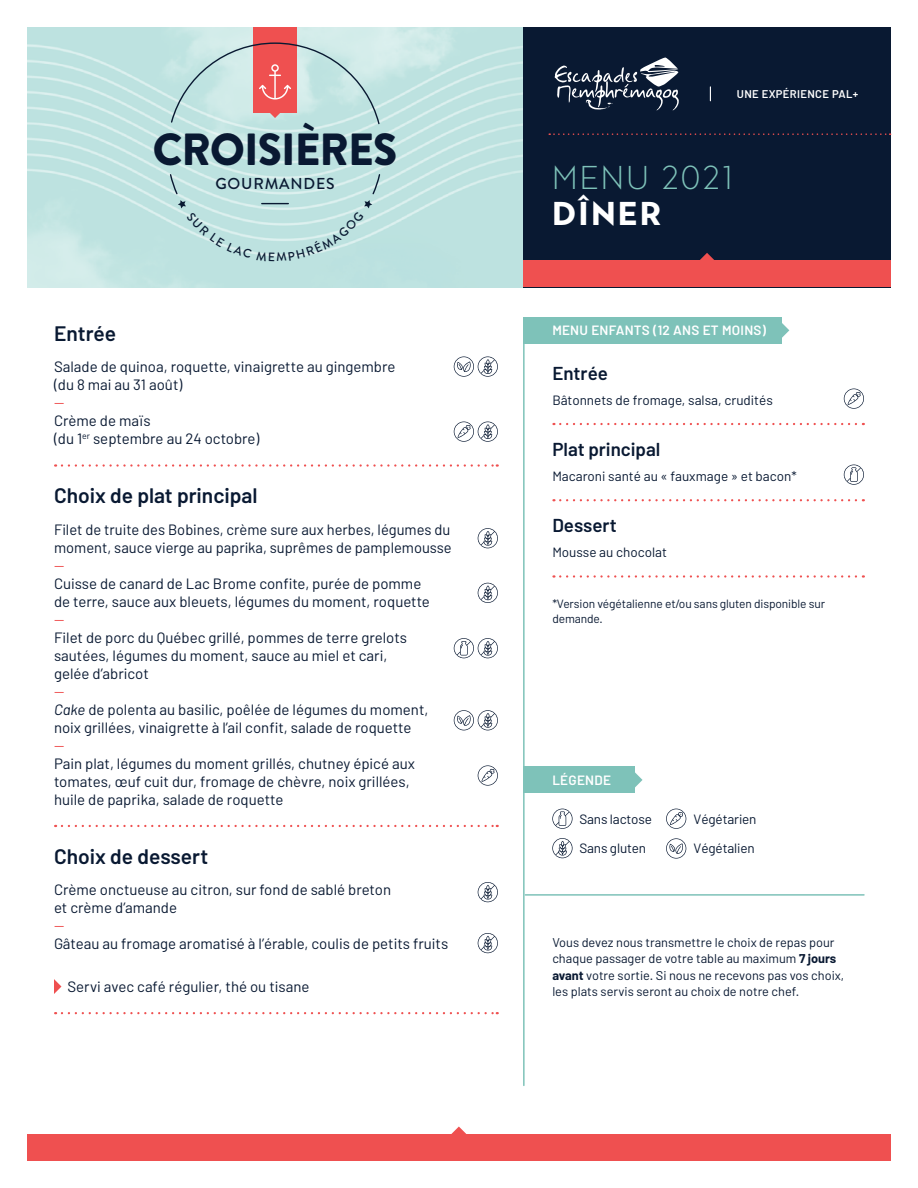
<style>
.page{position:relative;width:918px;height:1188px;background:#fff}
.page>*{position:absolute;margin:0;border:0;box-sizing:border-box;transform-origin:0 0}
.t1{font:900 45px "Brandon Grotesque";letter-spacing:-.02em;color:#091932}
.t2{font:300 33px/36px "Town 10 Display";letter-spacing:.075em;color:#7ec2b9}
.t3{font:600 21px "Barlow";color:#091932}
.t4{font:600 18.75px "Barlow";color:#091932}
.t5{font:500 15.75px "Brandon Grotesque";letter-spacing:.05em;color:#091932}
.t6{font:15px/18px "Barlow";color:#091932}
.t7{font:15px "Barlow";color:#ef5050}
.t8{font:13.5px "Barlow";color:#091932}
.t9{font:600 13.5px "Barlow";letter-spacing:.02em;color:#fff}
.t10{font:12.75px/16.5px "Barlow";color:#091932}
.t11{font:12px/15px "Barlow";letter-spacing:-.01em;color:#091932}
.t12{font:600 11.25px "Barlow";letter-spacing:.03em;color:#fff}
.s1{font-weight:700;color:#fff}
.s2{font-style:italic}
.s3{font-weight:700}
</style>
<div class="page">
<div style="left:27px;top:1134px;width:864px;height:27px;background:#ef5050"></div>
<svg style="left:451px;top:1127px;width:15px;height:7px"></svg>
<img style="left:27px;top:27px;width:496px;height:260px">
<div style="left:253px;top:27px;width:44px;height:85px;background:#ef5050"></div>
<svg style="left:170px;top:42px;width:211px;height:83px"></svg>
<div style="left:523px;top:27px;width:368px;height:260px;background:#091932"></div>
<svg style="left:549px;top:133px;width:342px;height:2px"></svg>
<div style="left:523px;top:260px;width:368px;height:27px;background:#ef5050"></div>
<svg style="left:700px;top:253px;width:14px;height:7px"></svg>
<svg style="left:555px;top:58px;width:124px;height:52px"></svg>
<svg style="left:710px;top:87px;width:1px;height:14px"></svg>
<hr style="left:523px;top:318px;width:2px;height:767px;background:#7ec2b9">
<svg style="left:62px;top:464px;width:436px;height:3px"></svg>
<svg style="left:62px;top:825px;width:436px;height:2px"></svg>
<svg style="left:62px;top:1012px;width:436px;height:2px"></svg>
<svg style="left:54px;top:979px;width:7px;height:15px"></svg>
<svg style="left:560px;top:423px;width:304px;height:2px"></svg>
<svg style="left:560px;top:499px;width:304px;height:2px"></svg>
<svg style="left:560px;top:575px;width:304px;height:3px"></svg>
<div style="left:523px;top:317px;width:259px;height:27px;background:#7ec2b9"></div>
<svg style="left:782px;top:323px;width:7px;height:15px"></svg>
<svg style="left:478px;top:583px;width:20px;height:20px"></svg>
<svg style="left:478px;top:882px;width:20px;height:20px"></svg>
<svg style="left:478px;top:933px;width:20px;height:20px"></svg>
<svg style="left:478px;top:528px;width:20px;height:20px"></svg>
<svg style="left:454px;top:638px;width:44px;height:20px"></svg>
<svg style="left:478px;top:765px;width:20px;height:21px"></svg>
<svg style="left:454px;top:422px;width:44px;height:20px"></svg>
<svg style="left:844px;top:389px;width:20px;height:20px"></svg>
<svg style="left:454px;top:710px;width:44px;height:20px"></svg>
<svg style="left:454px;top:356px;width:44px;height:21px"></svg>
<hr style="left:525px;top:894px;width:339px;height:2px;background:#7ec2b9">
<div style="left:523px;top:766px;width:112px;height:27px;background:#7ec2b9"></div>
<svg style="left:635px;top:772px;width:8px;height:16px"></svg>
<svg style="left:552px;top:838px;width:21px;height:20px"></svg>
<svg style="left:552px;top:809px;width:21px;height:20px"></svg>
<svg style="left:666px;top:809px;width:20px;height:20px"></svg>
<svg style="left:666px;top:838px;width:20px;height:21px"></svg>
<svg style="left:844px;top:465px;width:20px;height:20px"></svg>
<svg style="left:169px;top:173px;width:212px;height:88px;background:#bfe2e0"></svg>
<p class="t12" style="left:737px;top:87px;width:123px">UNE EXPÉRIENCE PAL+</p>
<p class="t1" style="left:153px;top:117px;width:246px">CROISIÈRES</p>
<p class="t5" style="left:215px;top:173px;width:121px">GOURMANDES</p>
<p class="t2" style="left:553px;top:161px;width:182px">MENU 2021<br><span class="s1">DÎNER</span></p>
<p class="t3" style="left:54px;top:320px;width:64px">Entrée</p>
<p class="t6" style="left:54px;top:357px;width:343px">Salade de quinoa, roquette, vinaigrette au gingembre (du 8 mai au 31 août)</p>
<p class="t7" style="left:54px;top:393px;width:12px">--</p>
<p class="t6" style="left:54px;top:411px;width:207px">Crème de maïs<br>(du 1<sup>er</sup> septembre au 24 octobre)</p>
<p class="t3" style="left:54px;top:482px;width:205px">Choix de plat principal</p>
<p class="t6" style="left:54px;top:520px;width:399px">Filet de truite des Bobines, crème sure aux herbes, légumes du moment, sauce vierge au paprika, suprêmes de pamplemousse</p>
<p class="t7" style="left:54px;top:556px;width:12px">--</p>
<p class="t6" style="left:54px;top:574px;width:378px">Cuisse de canard de Lac Brome confite, purée de pomme de terre, sauce aux bleuets, légumes du moment, roquette</p>
<p class="t7" style="left:54px;top:610px;width:12px">--</p>
<p class="t6" style="left:54px;top:628px;width:355px">Filet de porc du Québec grillé, pommes de terre grelots sautées, légumes du moment, sauce au miel et cari, gelée d’abricot</p>
<p class="t7" style="left:54px;top:682px;width:12px">--</p>
<p class="t6" style="left:54px;top:700px;width:376px"><span class="s2">Cake</span> de polenta au basilic, poêlée de légumes du moment, noix grillées, vinaigrette à l’ail confit, salade de roquette</p>
<p class="t7" style="left:54px;top:736px;width:12px">--</p>
<p class="t6" style="left:54px;top:754px;width:363px">Pain plat, légumes du moment grillés, chutney épicé aux tomates, œuf cuit dur, fromage de chèvre, noix grillées, huile de paprika, salade de roquette</p>
<p class="t3" style="left:54px;top:843px;width:156px">Choix de dessert</p>
<p class="t6" style="left:54px;top:880px;width:339px">Crème onctueuse au citron, sur fond de sablé breton et crème d’amande</p>
<p class="t7" style="left:54px;top:916px;width:12px">--</p>
<p class="t6" style="left:54px;top:934px;width:396px">Gâteau au fromage aromatisé à l’érable, coulis de petits fruits</p>
<p class="t6" style="left:67px;top:977px;width:244px">Servi avec café régulier, thé ou tisane</p>
<p class="t9" style="left:552px;top:322px;width:215px">MENU ENFANTS (12 ANS ET MOINS)</p>
<p class="t4" style="left:552px;top:361px;width:57px">Entrée</p>
<p class="t8" style="left:552px;top:391px;width:222px">Bâtonnets de fromage, salsa, crudités</p>
<p class="t4" style="left:552px;top:438px;width:110px">Plat principal</p>
<p class="t8" style="left:552px;top:468px;width:246px">Macaroni santé au « fauxmage » et bacon*</p>
<p class="t4" style="left:552px;top:514px;width:66px">Dessert</p>
<p class="t8" style="left:552px;top:544px;width:116px">Mousse au chocolat</p>
<p class="t11" style="left:552px;top:596px;width:274px">*Version végétalienne et/ou sans gluten disponible sur demande.</p>
<p class="t9" style="left:552px;top:772px;width:60px">LÉGENDE</p>
<p class="t8" style="left:579px;top:811px;width:74px">Sans lactose</p>
<p class="t8" style="left:579px;top:839px;width:68px">Sans gluten</p>
<p class="t8" style="left:694px;top:811px;width:64px">Végétarien</p>
<p class="t8" style="left:694px;top:839px;width:63px">Végétalien</p>
<p class="t10" style="left:552px;top:934px;width:293px">Vous devez nous transmettre le choix de repas pour chaque passager de votre table au maximum <span class="s3">7 jours avant</span> votre sortie. Si nous ne recevons pas vos choix, les plats servis seront au choix de notre chef.</p>
</div>
